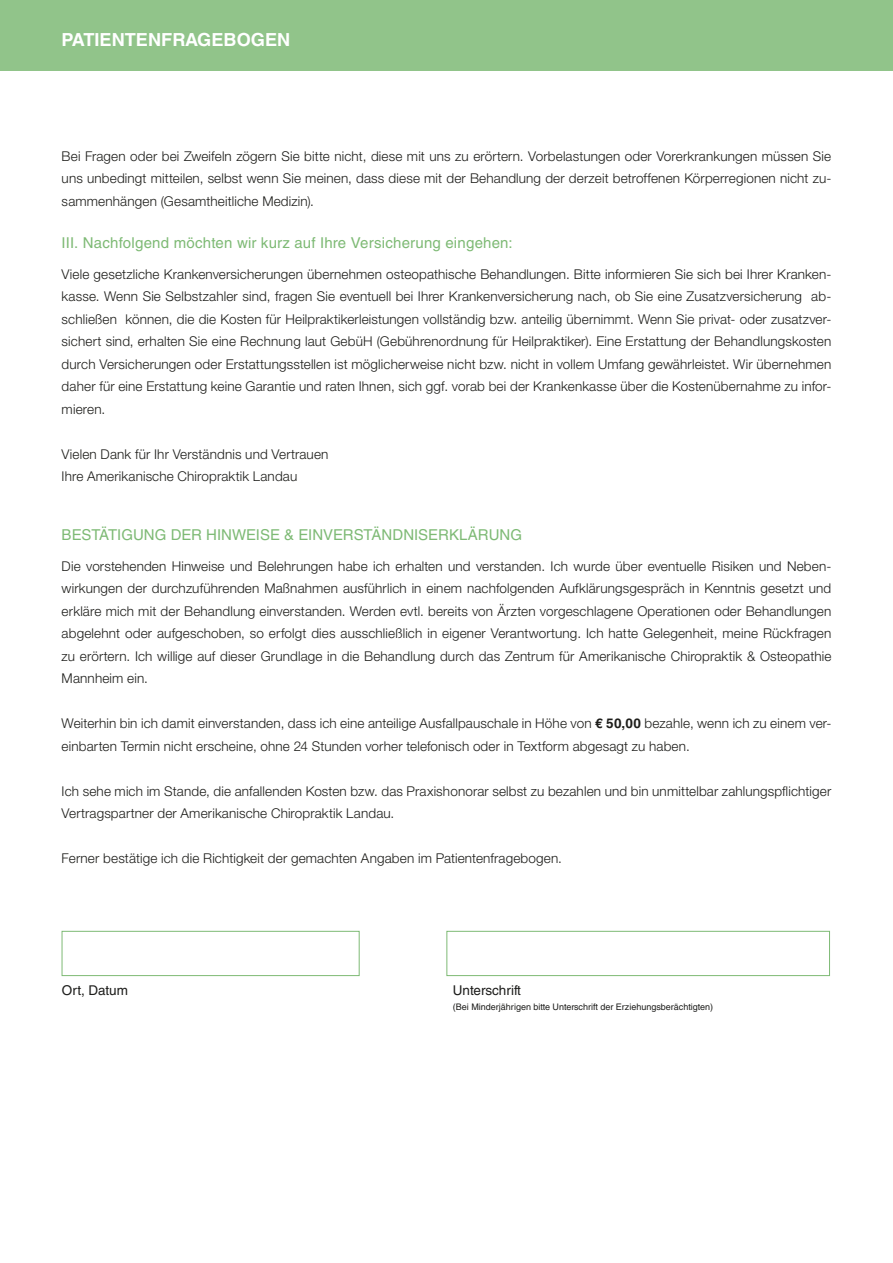
<style>
.page{position:relative;width:893px;height:1263px;background:#fff}
.page>*{position:absolute;margin:0;border:0;box-sizing:border-box;transform-origin:0 0}
.t1{font:700 18px "Helvetica LT Std";color:#fff}
.t2{font:15px "Helvetica LT Std";letter-spacing:.005em;color:#7eba75}
.t3{font:300 13.5px/22.5px "Helvetica Neue LT Pro";letter-spacing:.01em;color:#1e1e1b;text-align:justify}
.t4{font:13.5px "Helvetica LT Std";color:#1d1d1b}
.t5{font:9px "Helvetica LT Std";color:#1d1d1b}
.s1{font-family:"Helvetica LT Std";font-weight:700}
</style>
<div class="page">
<div style="left:0;top:0;width:893px;height:70px;background:#91c48a"></div>
<div style="left:62px;top:931px;width:298px;height:45px;background:#fff;border:1px solid #7eba75"></div>
<div style="left:446px;top:931px;width:384px;height:45px;background:#fff;border:1px solid #7eba75"></div>
<h1 class="t1" style="left:62px;top:29px;width:230px">PATIENTENFRAGEBOGEN</h1>
<p class="t3" style="left:62px;top:144px;width:771px">Bei Fragen oder bei Zweifeln zögern Sie bitte nicht, diese mit uns zu erörtern. Vorbelastungen oder Vorerkrankungen müssen Sie uns unbedingt mitteilen, selbst wenn Sie meinen, dass diese mit der Behandlung der derzeit betroffenen Körperregionen nicht zu&shy;sammenhängen (Gesamtheitliche Medizin).</p>
<p class="t2" style="left:62px;top:234px;width:452px">III. Nachfolgend möchten wir kurz auf Ihre Versicherung eingehen:</p>
<p class="t3" style="left:62px;top:262px;width:771px">Viele gesetzliche Krankenversicherungen übernehmen osteopathische Behandlungen. Bitte informieren Sie sich bei Ihrer Kranken&shy;kasse. Wenn Sie Selbstzahler sind, fragen Sie eventuell bei Ihrer Krankenversicherung nach, ob Sie eine Zusatzversicherung ab&shy;schließen können, die die Kosten für Heilpraktikerleistungen vollständig bzw. anteilig übernimmt. Wenn Sie privat- oder zusatzver&shy;sichert sind, erhalten Sie eine Rechnung laut GebüH (Gebührenordnung für Heilpraktiker). Eine Erstattung der Behandlungskosten durch Versicherungen oder Erstattungsstellen ist möglicherweise nicht bzw. nicht in vollem Umfang gewährleistet. Wir übernehmen daher für eine Erstattung keine Garantie und raten Ihnen, sich ggf. vorab bei der Krankenkasse über die Kostenübernahme zu infor&shy;mieren.</p>
<p class="t3" style="left:62px;top:442px;width:268px">Vielen Dank für Ihr Verständnis und Vertrauen<br>Ihre Amerikanische Chiropraktik Landau</p>
<p class="t2" style="left:62px;top:526px;width:462px">BESTÄTIGUNG DER HINWEISE &amp; EINVERSTÄNDNISERKLÄRUNG</p>
<p class="t3" style="left:62px;top:554px;width:771px">Die vorstehenden Hinweise und Belehrungen habe ich erhalten und verstanden. Ich wurde über eventuelle Risiken und Neben&shy;wirkungen der durchzuführenden Maßnahmen ausführlich in einem nachfolgenden Aufklärungsgespräch in Kenntnis gesetzt und erkläre mich mit der Behandlung einverstanden. Werden evtl. bereits von Ärzten vorgeschlagene Operationen oder Behandlungen abgelehnt oder aufgeschoben, so erfolgt dies ausschließlich in eigener Verantwortung. Ich hatte Gelegenheit, meine Rückfragen zu erörtern. Ich willige auf dieser Grundlage in die Behandlung durch das Zentrum für Amerikanische Chiropraktik &amp; Osteopathie Mannheim ein.</p>
<p class="t3" style="left:62px;top:712px;width:771px">Weiterhin bin ich damit einverstanden, dass ich eine anteilige Ausfallpauschale in Höhe von <span class="s1">€ 50,00</span> bezahle, wenn ich zu einem ver&shy;einbarten Termin nicht erscheine, ohne 24 Stunden vorher telefonisch oder in Textform abgesagt zu haben.</p>
<p class="t3" style="left:62px;top:779px;width:771px">Ich sehe mich im Stande, die anfallenden Kosten bzw. das Praxishonorar selbst zu bezahlen und bin unmittelbar zahlungspflichtiger<br>Vertragspartner der Amerikanische Chiropraktik Landau.</p>
<p class="t3" style="left:62px;top:847px;width:502px">Ferner bestätige ich die Richtigkeit der gemachten Angaben im Patientenfragebogen.</p>
<p class="t4" style="left:62px;top:982px;width:68px">Ort, Datum</p>
<p class="t4" style="left:453px;top:982px;width:70px">Unterschrift</p>
<p class="t5" style="left:453px;top:1002px;width:262px">(Bei Minderjährigen bitte Unterschrift der Erziehungsberächtigten)</p>
</div>
